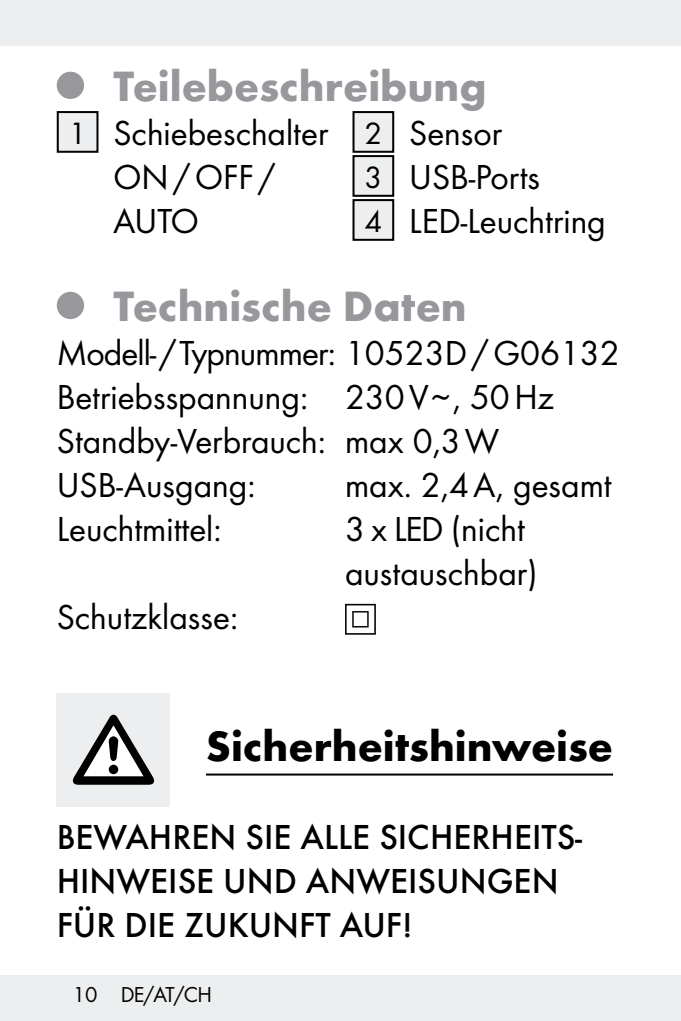
<style>
.page{position:relative;width:681px;height:1021px;background:#fff}
.page>*{position:absolute;margin:0;border:0;box-sizing:border-box;transform-origin:0 0}
.t1{font:700 44px "Futura";color:#97979c}
.t2{font:700 44px "Futura";color:#000}
.t3{font:36px/44px "Futura Boo";color:#000}
.t4{font:500 36px/44px "Futura";color:#000}
.t5{font:22.4px "Futura Boo";letter-spacing:-.03em;color:#000}
.s1{font-size:32px}
</style>
<div class="page">
<div style="left:0;top:0;width:680px;height:45px;background:#eceeef"></div>
<div style="left:0;top:975px;width:680px;height:45px;background:#eceeef"></div>
<div style="left:57px;top:72px;width:27px;height:27px;background:#97979c;border-radius:50%"></div>
<div style="left:58px;top:112px;width:39px;height:40px;background:#eceeef"></div>
<div style="left:57px;top:111px;width:41px;height:42px;border:2px solid #000"></div>
<div style="left:353px;top:112px;width:40px;height:40px;background:#eceeef"></div>
<div style="left:352px;top:111px;width:42px;height:42px;border:2px solid #000"></div>
<div style="left:353px;top:156px;width:40px;height:40px;background:#eceeef"></div>
<div style="left:352px;top:155px;width:42px;height:42px;border:2px solid #000"></div>
<div style="left:353px;top:200px;width:40px;height:40px;background:#eceeef"></div>
<div style="left:352px;top:199px;width:42px;height:42px;border:2px solid #000"></div>
<hr style="left:57px;top:773px;width:556px;height:2px;background:#000">
<div style="left:57px;top:292px;width:27px;height:27px;background:#97979c;border-radius:50%"></div>
<svg style="left:345px;top:604px;width:30px;height:30px"></svg>
<div style="left:170px;top:692px;width:36px;height:114px;background:#fff"></div>
<div style="left:57px;top:693px;width:113px;height:113px;background:#eceeef"></div>
<svg style="left:73px;top:714px;width:81px;height:70px"></svg>
<p class="t1" style="left:113px;top:59px;width:374px">Teilebeschreibung</p>
<p class="t3" style="left:113px;top:110px;width:216px;text-indent:-45px"><span class="s1">1</span> Schiebeschalter<br>ON/OFF/<br>AUTO</p>
<p class="t3" style="left:364px;top:110px;width:243px"><span class="s1">2</span> Sensor<br><span class="s1">3</span> USB-Ports<br><span class="s1">4</span> LED-Leuchtring</p>
<p class="t1" style="left:113px;top:279px;width:354px">Technische Daten</p>
<p class="t3" style="left:57px;top:330px;width:564px">Modell-/Typnummer: 10523D/G06132<br>Betriebsspannung: 230V~, 50Hz<br>Standby-Verbrauch: max 0,3W<br>USB-Ausgang:</p>
<p class="t3" style="left:345px;top:462px;width:268px">max. 2,4A, gesamt</p>
<p class="t3" style="left:57px;top:506px;width:166px">Leuchtmittel:</p>
<p class="t3" style="left:345px;top:506px;width:194px">3 x LED (nicht austauschbar)</p>
<p class="t3" style="left:57px;top:594px;width:183px">Schutzklasse:</p>
<p class="t2" style="left:206px;top:719px;width:408px">Sicherheitshinweise</p>
<p class="t4" style="left:57px;top:815px;width:526px">BEWAHREN SIE ALLE SICHERHEITS-<br>HINWEISE UND ANWEISUNGEN<br>FÜR DIE ZUKUNFT AUF!</p>
<p class="t5" style="left:73px;top:981px;width:141px">10 DE/AT/CH</p>
</div>
